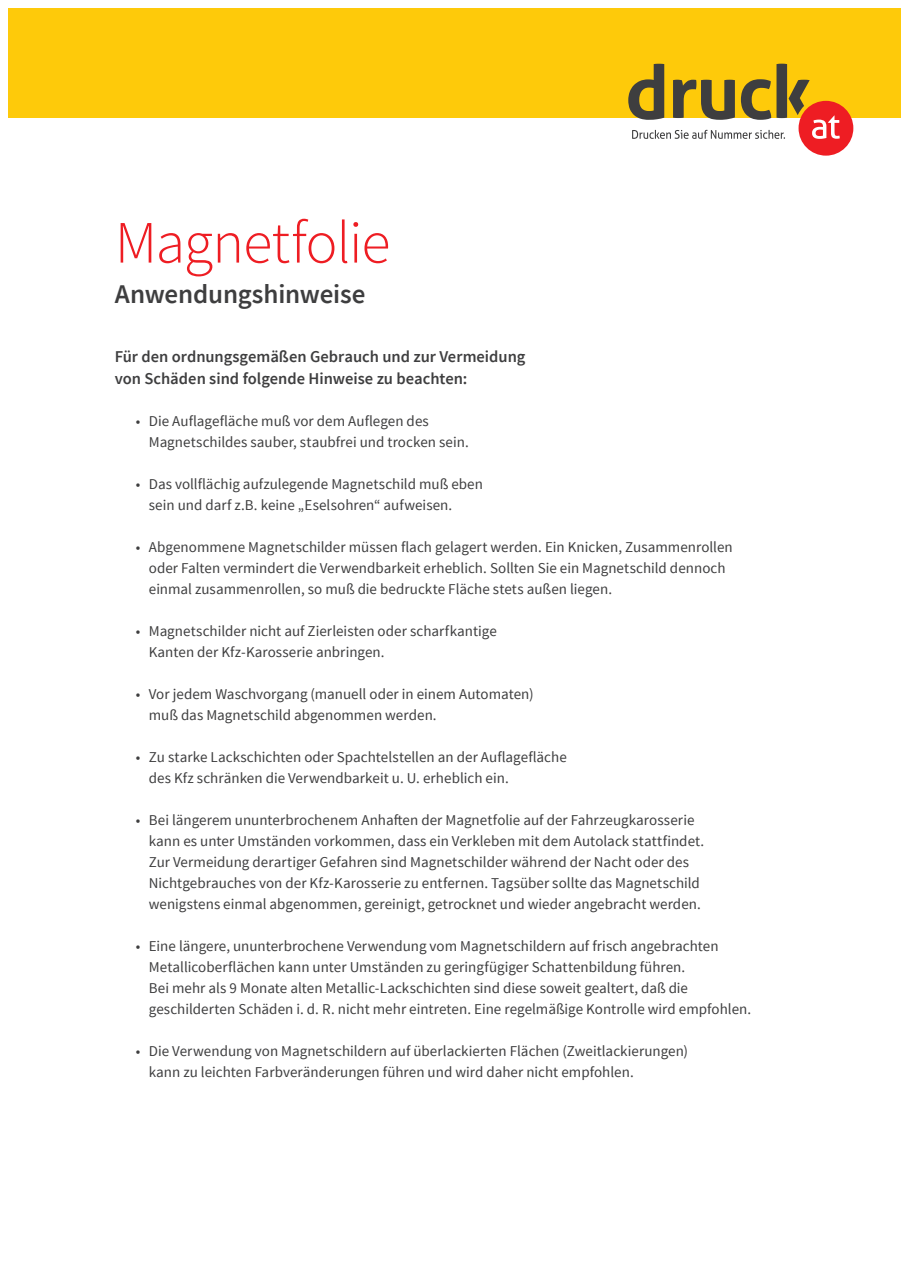
<style>
.page{position:relative;width:910px;height:1280px;background:#fff}
.page>*{position:absolute;margin:0;border:0;box-sizing:border-box;transform-origin:0 0}
.t1{font:300 60px "Source Sans Pro";letter-spacing:-.02em;color:#ee1d23}
.t2{font:600 27px "Source Sans Pro";letter-spacing:-.01em;color:#3e3e3f}
.t3{font:600 16.5px/22.5px "Source Sans Pro";color:#3e3e3f}
.t4{font:15px/21px "Source Sans Pro";color:#3e3e3f}
</style>
<div class="page">
<div style="left:9px;top:9px;width:892px;height:109px;background:#feca0a"></div>
<div style="left:799px;top:101px;width:54px;height:55px;background:#ee1d23;border-radius:50%"></div>
<svg style="left:628px;top:64px;width:212px;height:75px"></svg>
<h1 class="t1" style="left:115px;top:206px;width:277px">Magnetfolie</h1>
<h2 class="t2" style="left:115px;top:277px;width:252px">Anwendungshinweise</h2>
<p class="t3" style="left:115px;top:345px;width:412px">Für den ordnungsgemäßen Gebrauch und zur Vermeidung von Schäden sind folgende Hinweise zu beachten:</p>
<p class="t4" style="left:149px;top:411px;width:321px;text-indent:-13px">• Die Auflagefläche muß vor dem Auflegen des<br>Magnetschildes sauber, staubfrei und trocken sein.</p>
<p class="t4" style="left:149px;top:474px;width:336px;text-indent:-13px">• Das vollflächig aufzulegende Magnetschild muß eben sein und darf z.B. keine „Eselsohren“ aufweisen.</p>
<p class="t4" style="left:149px;top:537px;width:585px;text-indent:-13px">• Abgenommene Magnetschilder müssen flach gelagert werden. Ein Knicken, Zusammenrollen oder Falten vermindert die Verwendbarkeit erheblich. Sollten Sie ein Magnetschild dennoch einmal zusammenrollen, so muß die bedruckte Fläche stets außen liegen.</p>
<p class="t4" style="left:149px;top:621px;width:349px;text-indent:-13px">• Magnetschilder nicht auf Zierleisten oder scharfkantige<br>Kanten der Kfz-Karosserie anbringen.</p>
<p class="t4" style="left:149px;top:684px;width:386px;text-indent:-13px">• Vor jedem Waschvorgang (manuell oder in einem Automaten) muß das Magnetschild abgenommen werden.</p>
<p class="t4" style="left:149px;top:747px;width:419px;text-indent:-13px">• Zu starke Lackschichten oder Spachtelstellen an der Auflagefläche des Kfz schränken die Verwendbarkeit u. U. erheblich ein.</p>
<p class="t4" style="left:149px;top:810px;width:557px;text-indent:-13px">• Bei längerem ununterbrochenem Anhaften der Magnetfolie auf der Fahrzeugkarosserie kann es unter Umständen vorkommen, dass ein Verkleben mit dem Autolack stattfindet.<br>Zur Vermeidung derartiger Gefahren sind Magnetschilder während der Nacht oder des Nichtgebrauches von der Kfz-Karosserie zu entfernen. Tagsüber sollte das Magnetschild wenigstens einmal abgenommen, gereinigt, getrocknet und wieder angebracht werden.</p>
<p class="t4" style="left:149px;top:936px;width:604px;text-indent:-13px">• Eine längere, ununterbrochene Verwendung vom Magnetschildern auf frisch angebrachten Metallicoberflächen kann unter Umständen zu geringfügiger Schattenbildung führen.<br>Bei mehr als 9 Monate alten Metallic-Lackschichten sind diese soweit gealtert, daß die geschilderten Schäden i. d. R. nicht mehr eintreten. Eine regelmäßige Kontrolle wird empfohlen.</p>
<p class="t4" style="left:149px;top:1041px;width:541px;text-indent:-13px">• Die Verwendung von Magnetschildern auf überlackierten Flächen (Zweitlackierungen) kann zu leichten Farbveränderungen führen und wird daher nicht empfohlen.</p>
</div>
